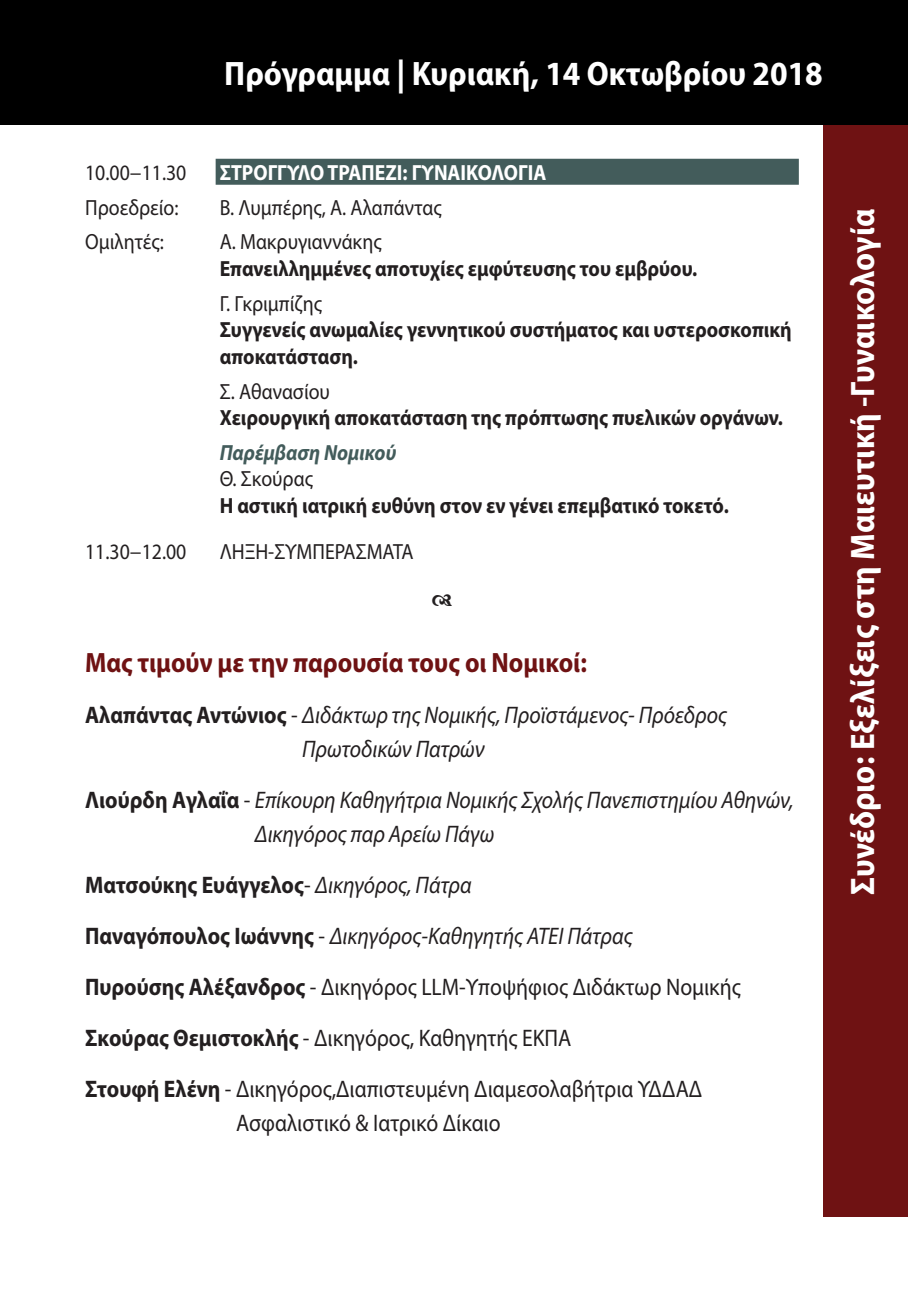
<style>
.page{position:relative;width:908px;height:1304px;background:#fff}
.page>*{position:absolute;margin:0;border:0;box-sizing:border-box;transform-origin:0 0}
.t1{font:700 semi-condensed 34px "Myriad Pro";color:#fff}
.t2{font:700 28px "Myriad Pro";color:#6f1213;scale:.9 1}
.t3{font:24px/51px "Myriad Pro";color:#231f20;scale:.9 1}
.t4{font:italic 24px/34px "Myriad Pro";color:#231f20;scale:.9 1}
.t5{font:700 22px/26.4px "Myriad Pro";color:#231f20;scale:.9 1}
.t6{font:22px "Myriad Pro";color:#231f20;scale:.9 1}
.t7{font:700 22px "Myriad Pro";color:#fff;scale:.9 1}
.t8{font:italic 700 22px "Myriad Pro";color:#435c5b;scale:.9 1}
.s1{font-weight:700;font-style:normal}
.s2{font-style:normal}
.s3{font-weight:700}
.s4{font-style:italic}
</style>
<div class="page">
<div style="left:215px;top:159px;width:583px;height:26px;background:#435c5b"></div>
<div style="left:822px;top:124px;width:85px;height:1093px;background:#6f1213"></div>
<div style="left:0;top:0;width:907px;height:125px;background:#000"></div>
<h1 class="t1" style="left:224px;top:61px;width:600px">Πρόγραμμα | Κυριακή, 14 Οκτωβρίου 2018</h1>
<p class="t6" style="left:85px;top:164px;width:114px">10.00−11.30</p>
<p class="t7" style="left:219px;top:164px;width:364px">ΣΤΡΟΓΓΥΛΟ ΤΡΑΠΕΖΙ: ΓΥΝΑΙΚΟΛΟΓΙΑ</p>
<p class="t6" style="left:85px;top:199px;width:105px">Προεδρείο:</p>
<p class="t6" style="left:219px;top:199px;width:248px">Β. Λυμπέρης, Α. Αλαπάντας</p>
<p class="t6" style="left:85px;top:234px;width:89px">Ομιλητές:</p>
<p class="t6" style="left:219px;top:234px;width:181px">Α. Μακρυγιαννάκης</p>
<p class="t5" style="left:219px;top:257px;width:532px">Επανειλλημμένες αποτυχίες εμφύτευσης του εμβρύου.</p>
<p class="t6" style="left:219px;top:295px;width:115px">Γ. Γκριμπίζης</p>
<p class="t5" style="left:219px;top:318px;width:637px">Συγγενείς ανωμαλίες γεννητικού συστήματος και υστεροσκοπική αποκατάσταση.</p>
<p class="t6" style="left:219px;top:383px;width:124px">Σ. Αθανασίου</p>
<p class="t5" style="left:219px;top:406px;width:627px">Χειρουργική αποκατάσταση της πρόπτωσης πυελικών οργάνων.</p>
<p class="t8" style="left:219px;top:444px;width:198px">Παρέμβαση Νομικού</p>
<p class="t6" style="left:219px;top:471px;width:105px">Θ. Σκούρας</p>
<p class="t5" style="left:219px;top:494px;width:567px">Η αστική ιατρική ευθύνη στον εν γένει επεμβατικό τοκετό.</p>
<p class="t6" style="left:85px;top:543px;width:114px">11.30−12.00</p>
<p class="t6" style="left:219px;top:543px;width:217px">ΛΗΞΗ-ΣΥΜΠΕΡΑΣΜΑΤΑ</p>
<p class="t2" style="left:85px;top:652px;width:559px">Μας τιμούν με την παρουσία τους οι Νομικοί:</p>
<p class="t4" style="left:302px;top:700px;width:473px;text-indent:-217px"><span class="s1">Αλαπάντας Αντώνιος</span> <span class="s2">-</span> Διδάκτωρ της Νομικής, Προϊστάμενος- Πρόεδρος<br>Πρωτοδικών Πατρών</p>
<p class="t4" style="left:255px;top:785px;width:600px;text-indent:-169px"><span class="s1">Λιούρδη Αγλαΐα</span> <span class="s2">-</span> Επίκουρη Καθηγήτρια Νομικής Σχολής Πανεπιστημίου Αθηνών,<br>Δικηγόρος παρ Αρείω Πάγω</p>
<p class="t3" style="left:85px;top:861px;width:729px"><span class="s3">Ματσούκης Ευάγγελος</span>- <span class="s4">Δικηγόρος, Πάτρα<br></span><span class="s3">Παναγόπουλος Ιωάννης</span> - <span class="s4">Δικηγόρος-Καθηγητής ΑΤΕΙ Πάτρας<br></span><span class="s3">Πυρούσης Αλέξανδρος</span> - Δικηγόρος LLM-Υποψήφιος Διδάκτωρ Νομικής <span class="s3">Σκούρας Θεμιστοκλής</span> - Δικηγόρος, Καθηγητής ΕΚΠΑ<br><span class="s3">Στουφή Ελένη</span> - Δικηγόρος,Διαπιστευμένη Διαμεσολαβήτρια ΥΔΔΑΔ</p>
<p class="t3" style="left:236px;top:1099px;width:295px">Ασφαλιστικό &amp; Ιατρικό Δίκαιο</p>
<h1 class="t1" style="left:849px;top:895px;width:688px;rotate:-90deg">Συνέδριο: Εξελίξεις στη Μαιευτική -Γυναικολογία</h1>
</div>
